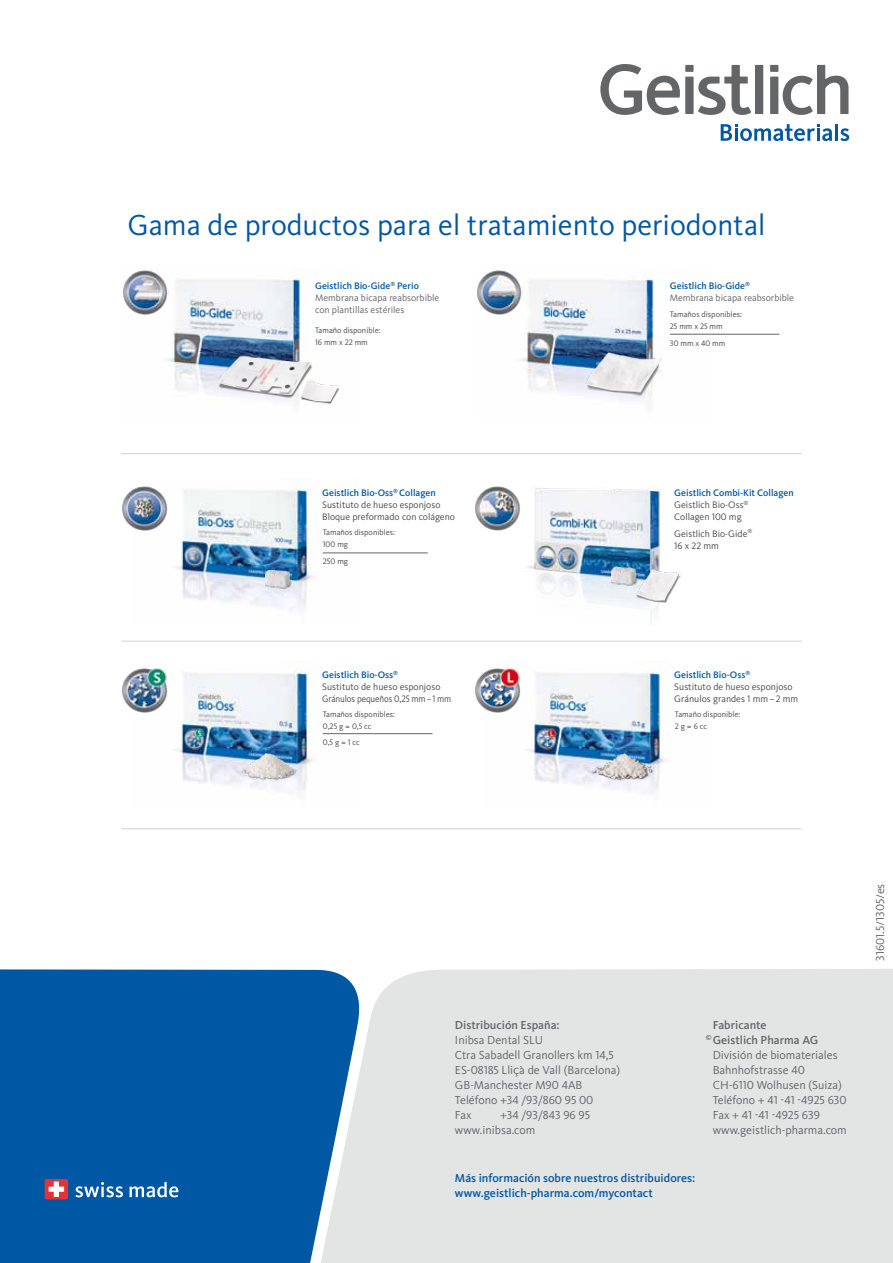
<style>
.page{position:relative;width:893px;height:1263px;background:#fff}
.page>*{position:absolute;margin:0;border:0;box-sizing:border-box;transform-origin:0 0}
.t1{font:30px "Kievit OT";color:#0057a3}
.t2{font:12px/15px "Kievit OT";color:#646567}
.t3{font:500 12px/15px "Kievit OT";color:#0057a3}
.t4{font:500 12px "Kievit OT";color:#646567}
.t5{font:9.75px/12px "Kievit OT";color:#4b4b4d}
.t6{font:9.75px/12px "Kievit OT";color:#646567}
.t7{font:8.25px/12px "Kievit OT";color:#4b4b4d}
.s1{font-weight:500;color:#0057a3}
</style>
<div class="page">
<div style="left:365px;top:969px;width:528px;height:294px;background:#e3e4e4"></div>
<svg style="left:0;top:969px;width:365px;height:294px;background:#1262a8"></svg>
<svg style="left:75px;top:1182px;width:48px;height:15px"></svg>
<svg style="left:130px;top:1182px;width:48px;height:15px"></svg>
<div style="left:45px;top:1179px;width:23px;height:20px;background:#e53138;border-radius:2px"></div>
<svg style="left:49px;top:1181px;width:15px;height:16px"></svg>
<svg style="left:783px;top:65px;width:65px;height:50px"></svg>
<svg style="left:698px;top:65px;width:53px;height:50px"></svg>
<svg style="left:600px;top:64px;width:80px;height:51px"></svg>
<div style="left:755px;top:65px;width:8px;height:49px;background:#646567"></div>
<div style="left:685px;top:77px;width:9px;height:37px;background:#646567"></div>
<div style="left:685px;top:65px;width:9px;height:7px;background:#646567"></div>
<div style="left:770px;top:77px;width:8px;height:37px;background:#646567"></div>
<div style="left:770px;top:65px;width:8px;height:7px;background:#646567"></div>
<hr style="left:835px;top:124px;width:3px;height:17px;background:#0057a3">
<svg style="left:840px;top:128px;width:9px;height:13px"></svg>
<svg style="left:721px;top:124px;width:111px;height:17px"></svg>
<img style="left:176px;top:662px;width:184px;height:131px">
<img style="left:122px;top:668px;width:46px;height:45px">
<hr style="left:323px;top:733px;width:109px;height:1px;background:#646567">
<img style="left:529px;top:662px;width:141px;height:132px">
<img style="left:475px;top:668px;width:46px;height:45px">
<img style="left:176px;top:479px;width:184px;height:131px">
<img style="left:122px;top:486px;width:46px;height:45px">
<hr style="left:323px;top:553px;width:105px;height:1px;background:#646567">
<img style="left:527px;top:487px;width:135px;height:133px">
<img style="left:475px;top:486px;width:45px;height:45px">
<hr style="left:121px;top:453px;width:680px;height:1px;background:#d0d1d2">
<hr style="left:121px;top:641px;width:680px;height:1px;background:#d0d1d2">
<hr style="left:121px;top:828px;width:680px;height:1px;background:#d0d1d2">
<img style="left:265px;top:570px;width:29px;height:22px">
<img style="left:590px;top:511px;width:91px;height:104px">
<img style="left:234px;top:742px;width:72px;height:47px">
<img style="left:588px;top:744px;width:72px;height:43px">
<img style="left:519px;top:268px;width:191px;height:124px">
<hr style="left:670px;top:334px;width:109px;height:1px;background:#646567">
<img style="left:572px;top:328px;width:102px;height:72px">
<img style="left:477px;top:268px;width:45px;height:47px">
<img style="left:167px;top:268px;width:139px;height:123px">
<img style="left:213px;top:313px;width:96px;height:86px">
<img style="left:270px;top:353px;width:70px;height:52px">
<img style="left:123px;top:268px;width:45px;height:47px">
<h1 class="t1" style="left:128px;top:207px;width:639px">Gama de productos para el tratamiento periodontal</h1>
<p class="t6" style="left:315px;top:279px;width:126px"><span class="s1">Geistlich Bio-Gide</span><sup>®</sup> <span class="s1">Perio<br></span>Membrana bicapa reabsorbible con plantillas estériles</p>
<p class="t7" style="left:315px;top:324px;width:67px">Tamaño disponible:<br>16 mm x 22 mm</p>
<p class="t6" style="left:670px;top:280px;width:126px"><span class="s1">Geistlich Bio-Gide</span><sup>®<br></sup>Membrana bicapa reabsorbible</p>
<p class="t7" style="left:670px;top:308px;width:74px">Tamaños disponibles:<br>25 mm x 25 mm</p>
<p class="t7" style="left:670px;top:337px;width:57px">30 mm x 40 mm</p>
<p class="t5" style="left:322px;top:487px;width:134px"><span class="s1">Geistlich Bio-Oss</span><sup>®</sup> <span class="s1">Collagen<br></span>Sustituto de hueso esponjoso<br>Bloque preformado con colágeno</p>
<p class="t7" style="left:323px;top:526px;width:74px">Tamaños disponibles:<br>100 mg</p>
<p class="t7" style="left:323px;top:555px;width:27px">250 mg</p>
<p class="t5" style="left:322px;top:668px;width:131px"><span class="s1">Geistlich Bio-Oss</span><sup>®<br></sup>Sustituto de hueso esponjoso<br>Gránulos pequeños 0,25 mm–1 mm</p>
<p class="t7" style="left:323px;top:708px;width:74px">Tamaños disponibles:<br>0,25 g ≈ 0,5 cc</p>
<p class="t7" style="left:323px;top:736px;width:39px">0,5 g ≈ 1 cc</p>
<p class="t5" style="left:674px;top:487px;width:121px"><span class="s1">Geistlich Combi-Kit Collagen<br></span>Geistlich Bio-Oss<sup>®<br></sup>Collagen 100 mg</p>
<p class="t5" style="left:674px;top:527px;width:80px">Geistlich Bio-Gide<sup>®<br></sup>16 x 22 mm</p>
<p class="t5" style="left:674px;top:668px;width:125px"><span class="s1">Geistlich Bio-Oss</span><sup>®<br></sup>Sustituto de hueso esponjoso<br>Gránulos grandes 1 mm–2 mm</p>
<p class="t7" style="left:675px;top:708px;width:67px">Tamaño disponible:<br>2 g ≈ 6 cc</p>
<p class="t4" style="left:455px;top:1018px;width:106px">Distribución España:</p>
<p class="t2" style="left:455px;top:1032px;width:167px">Inibsa Dental SLU<br>Ctra Sabadell Granollers km 14,5<br>ES-08185 LliÇà de Vall (Barcelona)<br>GB-Manchester M90 4AB<br>Teléfono +34 /93/860 95 00<br>Fax</p>
<p class="t2" style="left:455px;top:1107px;width:136px;text-indent:45px">+34 /93/843 96 95 www.inibsa.com</p>
<p class="t3" style="left:455px;top:1170px;width:242px">Más información sobre nuestros distribuidores: www.geistlich-pharma.com/mycontact</p>
<p class="t4" style="left:713px;top:1018px;width:55px">Fabricante</p>
<p class="t4" style="left:706px;top:1033px;width:105px"><sup>©</sup> Geistlich Pharma AG</p>
<p class="t2" style="left:713px;top:1047px;width:126px">División de biomateriales</p>
<p class="t2" style="left:713px;top:1062px;width:94px">Bahnhofstrasse 40</p>
<p class="t2" style="left:713px;top:1077px;width:131px">CH-6110 Wolhusen (Suiza)</p>
<p class="t2" style="left:713px;top:1092px;width:135px">Teléfono + 41 -41 -4925 630</p>
<p class="t2" style="left:713px;top:1107px;width:109px">Fax + 41 -41 -4925 639</p>
<p class="t2" style="left:713px;top:1122px;width:136px">www.geistlich-pharma.com</p>
<p class="t2" style="left:872px;top:961px;width:79px;rotate:-90deg">31601.5/1305/es</p>
</div>
